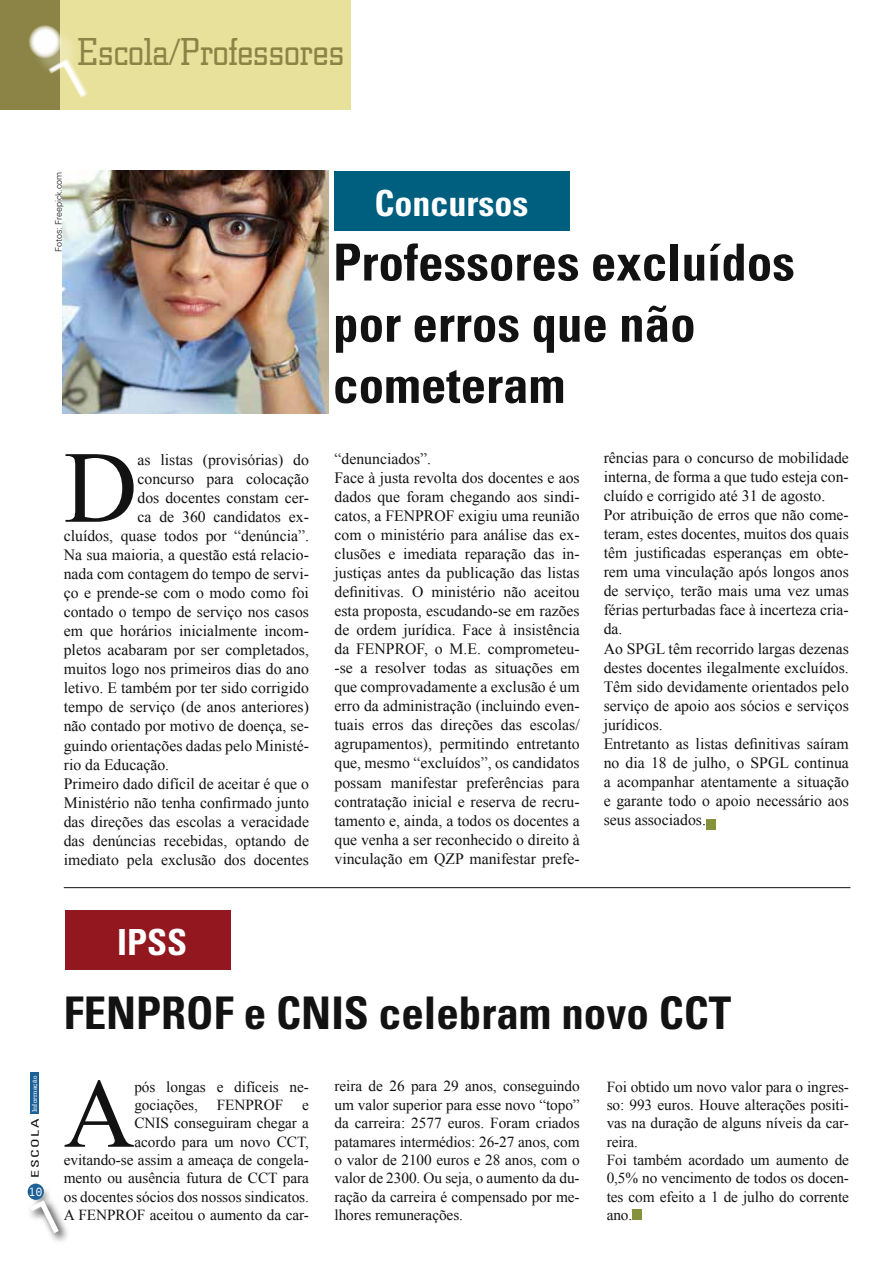
<style>
.page{position:relative;width:893px;height:1263px;background:#fff}
.page>*{position:absolute;margin:0;border:0;box-sizing:border-box;transform-origin:0 0}
.t1{font:102px "Times New Roman";color:#121212}
.t2{font:98.55px "Times New Roman";color:#121212}
.t3{font:700 condensed 51px/61.2px "Univers";color:#121212}
.t4{font:700 condensed 45px "Univers";color:#121212}
.t5{font:40.2px "Civic";color:#8b8446}
.t6{font:700 condensed 36px "Univers";color:#fff}
.t7{font:15.75px/19px "Times New Roman";color:#121212}
.t8{font:15.3px/18.3px "Times New Roman";letter-spacing:-.005em;color:#121212;text-align:right}
.t9{font:12px "Andale Mono";color:#fff}
.t10{font:condensed 10.5px "Univers";letter-spacing:.1em;color:#121212;scale:1.5 1}
.t11{font:300 9px "Univers";color:#121212}
.t12{font:6.75px "Civic";letter-spacing:.01em;color:#fff;scale:1.33 1}
</style>
<div class="page">
<div style="left:60px;top:0;width:291px;height:110px;background:#e8e19c"></div>
<div style="left:0;top:0;width:60px;height:110px;background:#8b8446"></div>
<div style="left:31px;top:28px;width:49px;height:49px;background:#fff;opacity:.25"></div>
<svg style="left:28px;top:25px;width:34px;height:33px"></svg>
<svg style="left:48px;top:57px;width:40px;height:41px"></svg>
<div style="left:30px;top:1073px;width:9px;height:42px;background:#1d6198"></div>
<svg style="left:27px;top:1186px;width:40px;height:56px"></svg>
<svg style="left:30px;top:1189px;width:29px;height:44px"></svg>
<div style="left:28px;top:1183px;width:16px;height:17px;background:#1d6198;border-radius:50%"></div>
<img style="left:62px;top:170px;width:267px;height:244px">
<div style="left:706px;top:819px;width:10px;height:10px;background:#85913b"></div>
<div style="left:335px;top:171px;width:235px;height:60px;background:#005e7e"></div>
<div style="left:632px;top:1209px;width:10px;height:11px;background:#85913b"></div>
<hr style="left:64px;top:887px;width:786px;height:1px;background:#121212">
<div style="left:65px;top:910px;width:166px;height:60px;background:#93171e"></div>
<h3 class="t5" style="left:77px;top:30px;width:268px">Escola/Professores</h3>
<p class="t11" style="left:53px;top:252px;width:82px;rotate:-90deg">Fotos: Freepick.com</p>
<p class="t1" style="left:64px;top:419px;width:75px">D</p>
<p class="t7" style="left:137px;top:450px;width:173px">as listas (provisórias) do</p>
<p class="t7" style="left:137px;top:469px;width:173px">concurso para colocação</p>
<p class="t7" style="left:137px;top:488px;width:173px">dos docentes constam cer-</p>
<p class="t7" style="left:137px;top:507px;width:173px">ca de 360 candidatos ex-</p>
<p class="t7" style="left:64px;top:526px;width:247px">cluídos, quase todos por “denúncia”.</p>
<p class="t7" style="left:64px;top:545px;width:247px">Na sua maioria, a questão está relacio-</p>
<p class="t7" style="left:64px;top:564px;width:247px">nada com contagem do tempo de servi-</p>
<p class="t7" style="left:64px;top:583px;width:247px">ço e prende-se com o modo como foi</p>
<p class="t7" style="left:64px;top:602px;width:247px">contado o tempo de serviço nos casos</p>
<p class="t7" style="left:64px;top:621px;width:247px">em que horários inicialmente incom-</p>
<p class="t7" style="left:64px;top:640px;width:247px">pletos acabaram por ser completados,</p>
<p class="t7" style="left:64px;top:659px;width:247px">muitos logo nos primeiros dias do ano</p>
<p class="t7" style="left:64px;top:678px;width:247px">letivo. E também por ter sido corrigido</p>
<p class="t7" style="left:64px;top:697px;width:247px">tempo de serviço (de anos anteriores)</p>
<p class="t7" style="left:64px;top:716px;width:247px">não contado por motivo de doença, se-</p>
<p class="t7" style="left:64px;top:735px;width:247px">guindo orientações dadas pelo Ministé-</p>
<p class="t7" style="left:64px;top:754px;width:107px">rio da Educação.</p>
<p class="t7" style="left:64px;top:773px;width:247px">Primeiro dado difícil de aceitar é que o</p>
<p class="t7" style="left:64px;top:793px;width:247px">Ministério não tenha confirmado junto</p>
<p class="t7" style="left:64px;top:812px;width:247px">das direções das escolas a veracidade</p>
<p class="t7" style="left:64px;top:831px;width:247px">das denúncias recebidas, optando de</p>
<p class="t7" style="left:64px;top:850px;width:247px">imediato pela exclusão dos docentes</p>
<p class="t6" style="left:375px;top:181px;width:155px">Concursos</p>
<p class="t3" style="left:333px;top:232px;width:463px">Professores excluídos por erros que não cometeram</p>
<p class="t7" style="left:334px;top:448px;width:247px">“denunciados”.<br>Face à justa revolta dos docentes e aos dados que foram chegando aos sindi&shy;catos, a FENPROF exigiu uma reunião com o ministério para análise das ex&shy;clusões e imediata reparação das in&shy;justiças antes da publicação das listas definitivas. O ministério não aceitou esta proposta, escudando-se em razões de ordem jurídica. Face à insistência da FENPROF, o M.E. comprometeu--se a resolver todas as situações em que comprovadamente a exclusão é um erro da administração (incluindo even&shy;tuais erros das direções das escolas/ agrupamentos), permitindo entretanto que, mesmo “excluídos”, os candidatos possam manifestar preferências para contratação inicial e reserva de recru&shy;tamento e, ainda, a todos os docentes a que venha a ser reconhecido o direito à vinculação em QZP manifestar prefe-</p>
<p class="t7" style="left:604px;top:448px;width:247px">rências para o concurso de mobilidade interna, de forma a que tudo esteja con&shy;cluído e corrigido até 31 de agosto.<br>Por atribuição de erros que não come&shy;teram, estes docentes, muitos dos quais têm justificadas esperanças em obte&shy;rem uma vinculação após longos anos de serviço, terão mais uma vez umas férias perturbadas face à incerteza cria&shy;da.<br>Ao SPGL têm recorrido largas dezenas destes docentes ilegalmente excluídos.<br>Têm sido devidamente orientados pelo serviço de apoio aos sócios e serviços jurídicos.<br>Entretanto as listas definitivas saíram no dia 18 de julho, o SPGL continua a acompanhar atentamente a situação e garante todo o apoio necessário aos seus associados.</p>
<p class="t12" style="left:31px;top:1112px;width:29px;rotate:-90deg">Informação</p>
<p class="t10" style="left:28px;top:1178px;width:41px;rotate:-90deg">ESCOLA</p>
<p class="t9" style="left:28px;top:1184px;width:16px">10</p>
<p class="t6" style="left:117px;top:920px;width:72px">IPSS</p>
<p class="t4" style="left:64px;top:985px;width:669px">FENPROF e CNIS celebram novo CCT</p>
<p class="t2" style="left:64px;top:1047px;width:73px">A</p>
<p class="t8" style="left:64px;top:1077px;width:247px">pós longas e difíceis ne-<br>gociações, FENPROF e<br>CNIS conseguiram chegar a<br>acordo para um novo CCT, evitando-se assim a ameaça de congela&shy;mento ou ausência futura de CCT para os docentes sócios dos nossos sindicatos.<br>A FENPROF aceitou o aumento da car-</p>
<p class="t8" style="left:334px;top:1077px;width:247px;text-align:justify">reira de 26 para 29 anos, conseguindo um valor superior para esse novo “topo” da carreira: 2577 euros. Foram criados patamares intermédios: 26-27 anos, com o valor de 2100 euros e 28 anos, com o valor de 2300. Ou seja, o aumento da du&shy;ração da carreira é compensado por me&shy;lhores remunerações.</p>
<p class="t8" style="left:607px;top:1077px;width:244px;text-align:left">Foi obtido um novo valor para o ingres&shy;so: 993 euros. Houve alterações positi&shy;vas na duração de alguns níveis da car&shy;reira.<br>Foi também acordado um aumento de<br>0,5% no vencimento de todos os docen&shy;tes com efeito a 1 de julho do corrente ano.</p>
</div>
